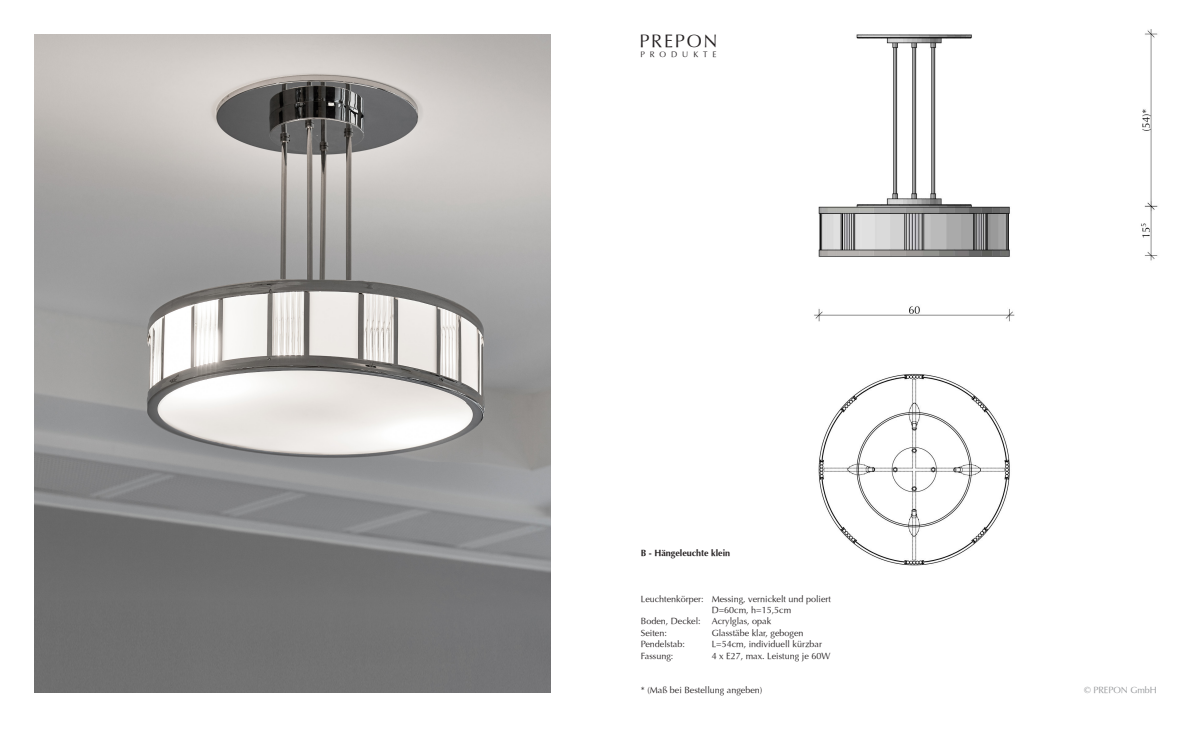
<style>
.page{position:relative;width:1191px;height:738px;background:#fff}
.page>*{position:absolute;margin:0;border:0;box-sizing:border-box;transform-origin:0 0}
.t1{font:18px "Optima";letter-spacing:.1em;color:#231f20}
.Stresemann__Eigenschaften{font:9px "Optima";color:#231f20}
.Stresemann_Überschrift{font:700 9px "Optima";color:#231f20}
.Stresemann__Eigenschaften-2{font:9px "Optima";color:#939598}
.t2{font:8px "Optima";letter-spacing:.61em;color:#231f20}
</style>
<div class="page">
<img style="left:34px;top:34px;width:516px;height:658px">
<img style="left:814px;top:29px;width:344px;height:537px">
<p class="t1" style="left:639px;top:30px;width:80px">PREPON</p>
<p class="t2" style="left:640px;top:49px;width:77px">PRODUKTE</p>
<p class="Stresemann_Überschrift" style="left:641px;top:547px;width:91px">B - Hängeleuchte klein</p>
<p class="Stresemann__Eigenschaften" style="left:641px;top:593px;width:192px">Leuchtenkörper: Messing, vernickelt und poliert</p>
<p class="Stresemann__Eigenschaften" style="left:711px;top:604px;width:81px">D=60cm, h=15,5cm</p>
<p class="Stresemann__Eigenschaften" style="left:641px;top:615px;width:132px">Boden, Deckel: Acrylglas, opak</p>
<p class="Stresemann__Eigenschaften" style="left:641px;top:627px;width:28px">Seiten:</p>
<p class="Stresemann__Eigenschaften" style="left:711px;top:627px;width:93px">Glasstäbe klar, gebogen</p>
<p class="Stresemann__Eigenschaften" style="left:641px;top:638px;width:46px">Pendelstab:</p>
<p class="Stresemann__Eigenschaften" style="left:711px;top:638px;width:112px">L=54cm, individuell kürzbar</p>
<p class="Stresemann__Eigenschaften" style="left:641px;top:649px;width:34px">Fassung:</p>
<p class="Stresemann__Eigenschaften" style="left:711px;top:649px;width:120px">4 x E27, max. Leistung je 60W</p>
<p class="Stresemann__Eigenschaften" style="left:641px;top:683px;width:123px">* (Maß bei Bestellung angeben)</p>
<p class="Stresemann__Eigenschaften-2" style="left:1084px;top:683px;width:74px">© PREPON GmbH</p>
</div>
